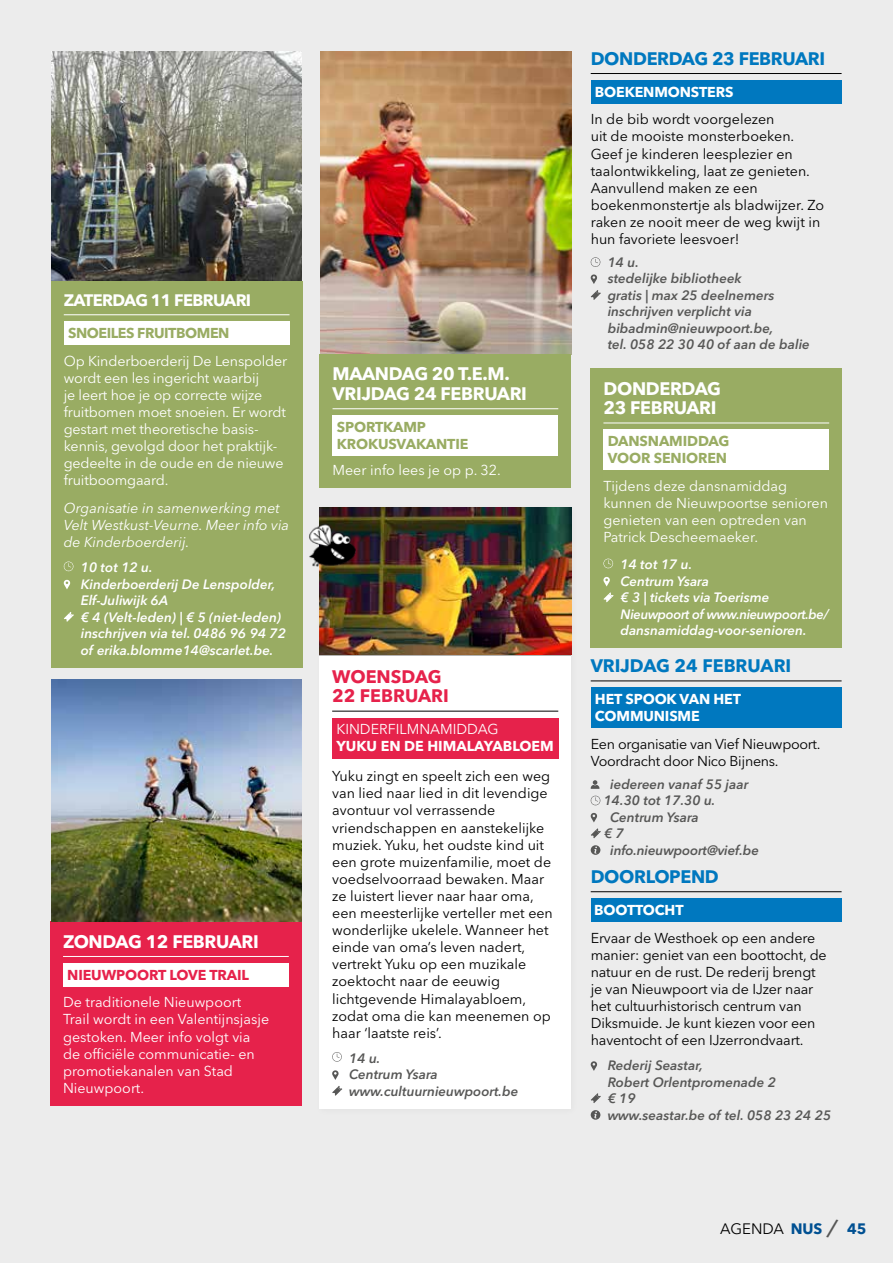
<style>
.page{position:relative;width:893px;height:1263px;background:#ececec}
.page>*{position:absolute;margin:0;border:0;box-sizing:border-box;transform-origin:0 0}
.t1{font:700 18px/19.5px "Avenir Next LT Pro";letter-spacing:-.02em;color:#fff}
.t2{font:700 18px "Avenir Next LT Pro";letter-spacing:-.02em;color:#0078bf}
.t3{font:700 18px/19.5px "Avenir Next LT Pro";color:#e6224b}
.t4{font:700 18px "Avenir Next LT Pro";color:#0078bf}
.t5{font:700 16.5px "Avenir Next LT Pro";letter-spacing:-.04em;color:#fff}
.t6{font:15px "Avenir Next LT Pro";color:#000}
.t7{font:14.25px/17.1px "Avenir Next LT Pro";color:#000}
.t8{font:14.25px/17.1px "Avenir Next LT Pro";color:#fff}
.t9{font:italic 14.25px/17.1px "Avenir Next LT Pro";color:#fff}
.t10{font:700 14.25px/17.1px "Avenir Next LT Pro";letter-spacing:-.01em;color:#fff}
.t11{font:14.25px/17.1px "Avenir Next LT Pro";letter-spacing:-.02em;color:#000}
.t12{font:700 14.25px/17.1px "Avenir Next LT Pro";letter-spacing:-.01em;color:#99ac63}
.t13{font:700 14.25px "Avenir Next LT Pro";letter-spacing:-.01em;color:#e6224b}
.t14{font:700 14.25px "Avenir Next LT Pro";letter-spacing:-.03em;color:#99ac63}
.t15{font:italic 600 13.5px/16.5px "Avenir Next LT Pro";color:#575756}
.t16{font:italic 600 13.5px/16.5px "Avenir Next LT Pro";color:#fff}
.s1{font-weight:700;color:#005092}
.s2{font-size:24px;color:#575756}
</style>
<div class="page">
<hr style="left:591px;top:73px;width:251px;height:1px;background:#000">
<div style="left:591px;top:80px;width:251px;height:23px;background:#0078bf"></div>
<svg style="left:591px;top:257px;width:9px;height:10px"></svg>
<svg style="left:591px;top:274px;width:6px;height:10px"></svg>
<svg style="left:591px;top:290px;width:10px;height:10px"></svg>
<div style="left:591px;top:368px;width:251px;height:280px;background:#99ac63"></div>
<hr style="left:603px;top:423px;width:226px;height:1px;background:#fff">
<div style="left:603px;top:430px;width:226px;height:40px;background:#fff"></div>
<svg style="left:603px;top:559px;width:10px;height:9px"></svg>
<svg style="left:603px;top:577px;width:7px;height:9px"></svg>
<svg style="left:603px;top:592px;width:11px;height:10px"></svg>
<hr style="left:591px;top:680px;width:251px;height:1px;background:#000">
<div style="left:591px;top:688px;width:251px;height:40px;background:#0078bf"></div>
<hr style="left:591px;top:891px;width:251px;height:1px;background:#000">
<div style="left:591px;top:898px;width:251px;height:24px;background:#0078bf"></div>
<svg style="left:591px;top:780px;width:8px;height:9px"></svg>
<svg style="left:591px;top:796px;width:9px;height:9px"></svg>
<svg style="left:591px;top:813px;width:6px;height:9px"></svg>
<svg style="left:591px;top:828px;width:10px;height:10px"></svg>
<svg style="left:591px;top:845px;width:9px;height:10px"></svg>
<svg style="left:591px;top:1061px;width:6px;height:10px"></svg>
<svg style="left:591px;top:1093px;width:10px;height:10px"></svg>
<svg style="left:591px;top:1110px;width:9px;height:10px"></svg>
<div style="left:51px;top:281px;width:251px;height:386px;background:#99ac63"></div>
<hr style="left:64px;top:314px;width:225px;height:1px;background:#fff">
<div style="left:64px;top:322px;width:226px;height:23px;background:#fff"></div>
<svg style="left:64px;top:561px;width:9px;height:10px"></svg>
<svg style="left:64px;top:580px;width:6px;height:9px"></svg>
<svg style="left:64px;top:612px;width:10px;height:10px"></svg>
<img style="left:51px;top:51px;width:251px;height:230px">
<img style="left:320px;top:51px;width:251px;height:303px">
<div style="left:320px;top:354px;width:251px;height:133px;background:#99ac63"></div>
<hr style="left:333px;top:408px;width:225px;height:1px;background:#fff">
<div style="left:333px;top:416px;width:225px;height:40px;background:#fff"></div>
<div style="left:50px;top:921px;width:252px;height:184px;background:#e6224b"></div>
<hr style="left:63px;top:956px;width:226px;height:1px;background:#fff">
<div style="left:63px;top:963px;width:226px;height:23px;background:#fff"></div>
<div style="left:319px;top:507px;width:252px;height:601px;background:#fff"></div>
<hr style="left:332px;top:711px;width:226px;height:1px;background:#000">
<div style="left:332px;top:718px;width:226px;height:40px;background:#e6224b"></div>
<svg style="left:332px;top:1052px;width:10px;height:10px"></svg>
<svg style="left:332px;top:1070px;width:7px;height:10px"></svg>
<svg style="left:332px;top:1086px;width:10px;height:10px"></svg>
<img style="left:320px;top:507px;width:251px;height:147px">
<img style="left:309px;top:520px;width:48px;height:48px">
<img style="left:51px;top:680px;width:251px;height:241px">
<p class="t5" style="left:64px;top:290px;width:189px">ZATERDAG 11 FEBRUARI</p>
<p class="t14" style="left:68px;top:324px;width:163px">SNOEILES FRUITBOMEN</p>
<p class="t8" style="left:64px;top:352px;width:225px">Op Kinderboerderij De Lenspolder wordt een les ingericht waarbij<br>je leert hoe je op correcte wijze fruitbomen moet snoeien. Er wordt gestart met theoretische basis&shy;kennis, gevolgd door het praktijk&shy;gedeelte in de oude en de nieuwe fruitboomgaard.</p>
<p class="t9" style="left:64px;top:499px;width:227px">Organisatie in samenwerking met<br>Velt Westkust-Veurne. Meer info via de Kinderboerderij.</p>
<p class="t16" style="left:81px;top:559px;width:207px">10 tot 12 u.<br>Kinderboerderij De Lenspolder,<br>Elf-Juliwijk 6A<br>€ 4 (Velt-leden) | € 5 (niet-leden) inschrijven via tel. 0486 96 94 72 of erika.blomme14@scarlet.be.</p>
<p class="t1" style="left:63px;top:931px;width:197px">ZONDAG 12 FEBRUARI</p>
<p class="t13" style="left:67px;top:966px;width:183px">NIEUWPOORT LOVE TRAIL</p>
<p class="t8" style="left:63px;top:994px;width:208px">De traditionele Nieuwpoort<br>Trail wordt in een Valentijnsjasje gestoken. Meer info volgt via de officiële communicatie- en promotiekanalen van Stad<br>Nieuwpoort.</p>
<p class="t1" style="left:333px;top:364px;width:196px">MAANDAG 20 T.E.M.<br>VRIJDAG 24 FEBRUARI</p>
<p class="t12" style="left:337px;top:418px;width:133px">SPORTKAMP<br>KROKUSVAKANTIE</p>
<p class="t8" style="left:333px;top:461px;width:170px">Meer info lees je op p. 32.</p>
<p class="t3" style="left:332px;top:666px;width:118px">WOENSDAG<br>22 FEBRUARI</p>
<p class="t8" style="left:336px;top:721px;width:164px">KINDERFILMNAMIDDAG</p>
<p class="t10" style="left:336px;top:738px;width:219px">YUKU EN DE HIMALAYABLOEM</p>
<p class="t7" style="left:332px;top:768px;width:222px">Yuku zingt en speelt zich een weg van lied naar lied in dit levendige avontuur vol verrassende vriendschappen en aanstekelijke muziek. Yuku, het oudste kind uit een grote muizenfamilie, moet de voedselvoorraad bewaken. Maar ze luistert liever naar haar oma, een meesterlijke verteller met een wonderlijke ukelele. Wanneer het einde van oma’s leven nadert, vertrekt Yuku op een muzikale zoektocht naar de eeuwig lichtgevende Himalayabloem, zodat oma die kan meenemen op haar ‘laatste reis’.</p>
<p class="t15" style="left:349px;top:1050px;width:171px">14 u.<br>Centrum Ysara www.cultuurnieuwpoort.be</p>
<p class="t2" style="left:591px;top:47px;width:236px">DONDERDAG 23 FEBRUARI</p>
<p class="t10" style="left:595px;top:83px;width:140px">BOEKENMONSTERS</p>
<p class="t7" style="left:591px;top:111px;width:235px">In de bib wordt voorgelezen<br>uit de mooiste monsterboeken.<br>Geef je kinderen leesplezier en taalontwikkeling, laat ze genieten.<br>Aanvullend maken ze een boekenmonstertje als bladwijzer. Zo raken ze nooit meer de weg kwijt in hun favoriete leesvoer!</p>
<p class="t15" style="left:608px;top:254px;width:204px">14 u.<br>stedelijke bibliotheek<br>gratis | max 25 deelnemers inschrijven verplicht via bibadmin@nieuwpoort.be,<br>tel. 058 22 30 40 of aan de balie</p>
<p class="t1" style="left:603px;top:378px;width:119px">DONDERDAG<br>23 FEBRUARI</p>
<p class="t12" style="left:608px;top:432px;width:123px">DANSNAMIDDAG<br>VOOR SENIOREN</p>
<p class="t8" style="left:603px;top:477px;width:226px">Tijdens deze dansnamiddag kunnen de Nieuwpoortse senioren genieten van een optreden van<br>Patrick Descheemaeker.</p>
<p class="t16" style="left:620px;top:556px;width:210px">14 tot 17 u.<br>Centrum Ysara<br>€ 3 | tickets via Toerisme<br>Nieuwpoort of www.nieuwpoort.be/ dansnamiddag-voor-senioren.</p>
<p class="t4" style="left:591px;top:655px;width:202px">VRIJDAG 24 FEBRUARI</p>
<p class="t10" style="left:595px;top:690px;width:148px">HET SPOOK VAN HET<br>COMMUNISME</p>
<p class="t11" style="left:591px;top:735px;width:231px">Een organisatie van Vief Nieuwpoort.<br>Voordracht door Nico Bijnens.</p>
<p class="t15" style="left:610px;top:776px;width:140px">iedereen vanaf 55 jaar</p>
<p class="t15" style="left:604px;top:792px;width:113px">14.30 tot 17.30 u.</p>
<p class="t15" style="left:610px;top:809px;width:90px">Centrum Ysara</p>
<p class="t15" style="left:604px;top:825px;width:21px">€ 7</p>
<p class="t15" style="left:610px;top:842px;width:150px">info.nieuwpoort@vief.be</p>
<p class="t2" style="left:591px;top:865px;width:130px">DOORLOPEND</p>
<p class="t10" style="left:594px;top:901px;width:91px">BOOTTOCHT</p>
<p class="t7" style="left:591px;top:929px;width:238px">Ervaar de Westhoek op een andere manier: geniet van een boottocht, de natuur en de rust. De rederij brengt je van Nieuwpoort via de IJzer naar het cultuurhistorisch centrum van Diksmuide. Je kunt kiezen voor een haventocht of een IJzerrondvaart.</p>
<p class="t15" style="left:608px;top:1057px;width:225px">Rederij Seastar,<br>Robert Orlentpromenade 2<br>€ 19<br>www.seastar.be of tel. 058 23 24 25</p>
<p class="t6" style="left:720px;top:1220px;width:148px">AGENDA <span class="s1">NUS</span> <span class="s2">/</span> <span class="s1">45</span></p>
</div>
